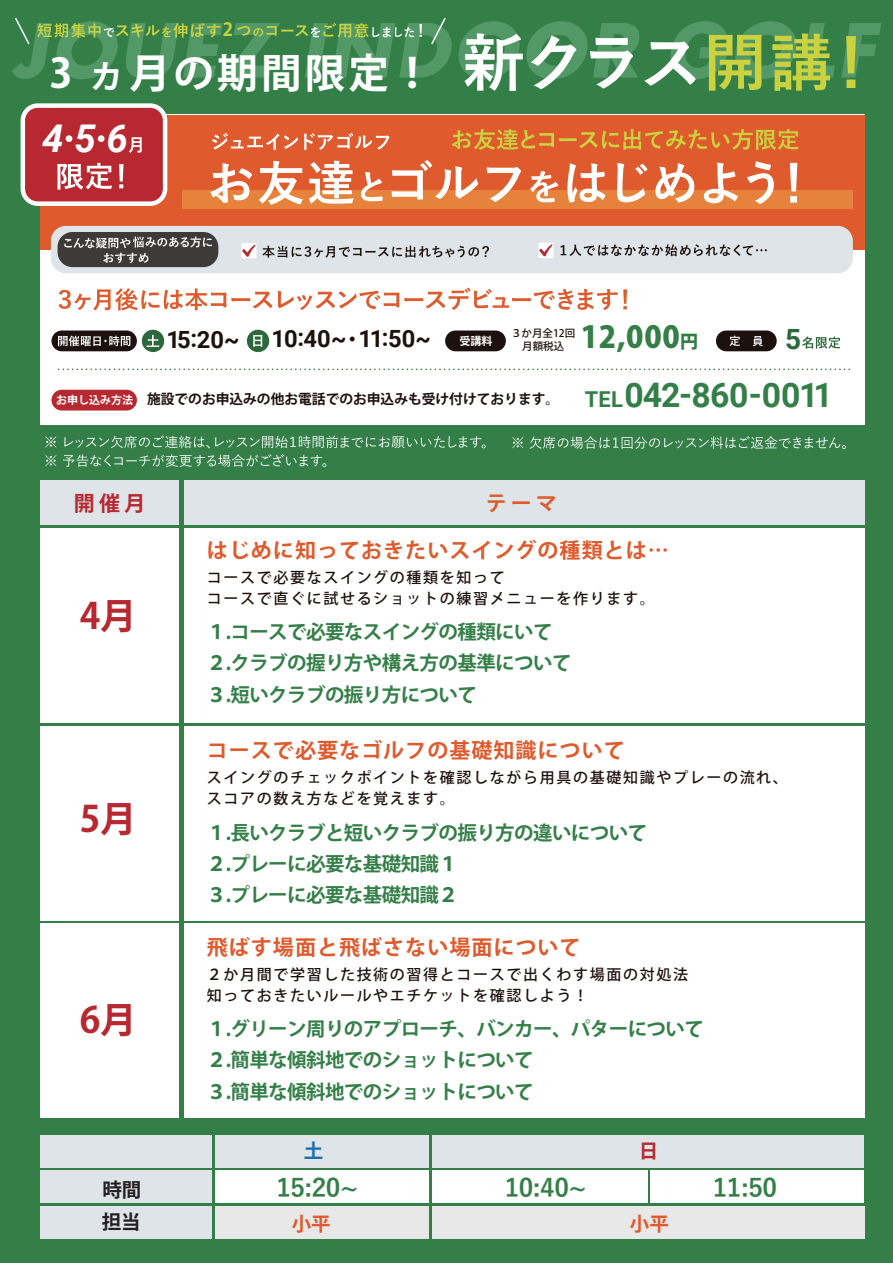
<style>
.page{position:relative;width:893px;height:1263px;background:#347f48}
.page>*{position:absolute;margin:0;border:0;box-sizing:border-box;transform-origin:0 0}
.t1{font:700 40.5px "Koz Go Pr 6 N";letter-spacing:.08em;color:#fff}
.t2{font:italic 700 38.25px "Roboto";color:#fff}
.t3{font:700 36px "Koz Go Pr 6 N";color:#b72831}
.t4{font:700 33.75px "Roboto";letter-spacing:-.03em;color:#347f48}
.t5{font:800 30px "Koz Go Pr 6 N";color:#347f48}
.t6{font:700 27.9px "Roboto";color:#2c683b}
.t7{font:700 25.5px "Yu Gothic";letter-spacing:-.02em;color:#347f48}
.t8{font:700 23.7px "Roboto";letter-spacing:-.03em;color:#1d110f}
.t9{font:700 21px "Koz Go Pr 6 N";letter-spacing:.05em;color:#df5a2c}
.t10{font:700 21px "Koz Go Pr 6 N";color:#b72831}
.t11{font:700 19.5px/31.2px "Koz Go Pr 6 N";letter-spacing:-.03em;color:#347f48}
.t12{font:700 19.5px "Koz Go Pr 6 N";color:#231f20}
.t13{font:700 19.5px "Koz Go Pr 6 N";color:#df5a2c}
.t14{font:700 19.5px "Koz Go Pr 6 N";color:#1c70ae}
.t15{font:700 19.5px "Koz Go Pr 6 N";color:#b72831}
.t16{font:700 18px "Koz Go Pr 6 N";color:#cbd240}
.t17{font:500 15px/21px "Koz Go Pr 6 N";letter-spacing:.11em;color:#1d110f}
.t18{font:700 13.8px "Koz Go Pr 6 N";color:#1d110f}
.t19{font:700 10.95px "Koz Go Pr 6 N";color:#fff}
.t20{font:500 10.5px/12.6px "Koz Go Pr 6 N";color:#1d110f;text-align:center}
.s1{font-family:"Koz Go Pr 6 N";font-weight:400}
.s2{font-size:18px}
.s3{font-size:21.9px}
</style>
<div class="page">
<div style="left:40px;top:115px;width:824px;height:310px;background:#fff"></div>
<div style="left:40px;top:480px;width:139px;height:45px;background:#dee4e7"></div>
<div style="left:184px;top:480px;width:680px;height:45px;background:#dee4e7"></div>
<div style="left:40px;top:528px;width:139px;height:195px;background:#fff"></div>
<div style="left:184px;top:528px;width:680px;height:195px;background:#fff"></div>
<div style="left:40px;top:726px;width:139px;height:194px;background:#fff"></div>
<div style="left:184px;top:726px;width:680px;height:194px;background:#fff"></div>
<div style="left:40px;top:923px;width:139px;height:195px;background:#fff"></div>
<div style="left:184px;top:923px;width:680px;height:195px;background:#fff"></div>
<div style="left:40px;top:115px;width:824px;height:135px;background:#df5a2c"></div>
<div style="left:183px;top:190px;width:670px;height:19px;background:#e6823b"></div>
<div style="left:51px;top:226px;width:802px;height:47px;background:#dee4e7;border-radius:15px"></div>
<div style="left:58px;top:232px;width:160px;height:35px;background:#3d3b3a;border-radius:15px"></div>
<div style="left:51px;top:330px;width:86px;height:21px;background:#1d110f;border-radius:10px"></div>
<div style="left:445px;top:330px;width:61px;height:21px;background:#1d110f;border-radius:10px"></div>
<div style="left:716px;top:330px;width:61px;height:21px;background:#1d110f;border-radius:10px"></div>
<div style="left:23px;top:106px;width:142px;height:98px;background:#b72831;border-radius:15px"></div>
<div style="left:21px;top:103px;width:146px;height:103px;border:4px solid #fff;border-radius:15px"></div>
<div style="left:40px;top:1206px;width:172px;height:32px;background:#dee4e7"></div>
<div style="left:215px;top:1206px;width:213px;height:32px;background:#e8e8e9"></div>
<div style="left:432px;top:1206px;width:432px;height:32px;background:#e8e8e9"></div>
<div style="left:40px;top:1171px;width:172px;height:32px;background:#dee4e7"></div>
<div style="left:215px;top:1171px;width:213px;height:32px;background:#fff"></div>
<div style="left:432px;top:1171px;width:216px;height:32px;background:#fff"></div>
<div style="left:650px;top:1171px;width:213px;height:32px;background:#fff"></div>
<div style="left:40px;top:1136px;width:172px;height:32px;background:#dee4e7"></div>
<div style="left:215px;top:1136px;width:213px;height:32px;background:#dee4e7"></div>
<div style="left:432px;top:1136px;width:431px;height:32px;background:#dee4e7"></div>
<div style="left:51px;top:390px;width:86px;height:20px;background:#b72831;border-radius:10px"></div>
<div style="left:142px;top:330px;width:22px;height:22px;background:#2c683b;border-radius:50%"></div>
<div style="left:247px;top:330px;width:22px;height:22px;background:#2c683b;border-radius:50%"></div>
<svg style="left:459px;top:21px;width:422px;height:70px"></svg>
<svg style="left:12px;top:18px;width:440px;height:61px"></svg>
<svg style="left:45px;top:435px;width:441px;height:13px"></svg>
<svg style="left:45px;top:454px;width:281px;height:13px"></svg>
<svg style="left:512px;top:437px;width:11px;height:11px"></svg>
<svg style="left:529px;top:436px;width:317px;height:13px"></svg>
<svg style="left:210px;top:161px;width:144px;height:44px"></svg>
<svg style="left:361px;top:172px;width:22px;height:29px"></svg>
<svg style="left:392px;top:160px;width:129px;height:42px"></svg>
<svg style="left:530px;top:171px;width:28px;height:31px"></svg>
<svg style="left:567px;top:161px;width:230px;height:43px"></svg>
<svg style="left:212px;top:133px;width:177px;height:17px"></svg>
<svg style="left:58px;top:288px;width:569px;height:22px"></svg>
<svg style="left:452px;top:129px;width:346px;height:21px"></svg>
<svg style="left:262px;top:246px;width:227px;height:12px"></svg>
<svg style="left:64px;top:237px;width:148px;height:26px"></svg>
<svg style="left:560px;top:244px;width:207px;height:12px"></svg>
<div style="left:66px;top:135px;width:6px;height:7px;background:#fff;border-radius:50%"></div>
<div style="left:98px;top:135px;width:7px;height:7px;background:#fff;border-radius:50%"></div>
<svg style="left:129px;top:137px;width:13px;height:16px"></svg>
<svg style="left:57px;top:163px;width:67px;height:27px"></svg>
<svg style="left:58px;top:336px;width:72px;height:10px"></svg>
<svg style="left:147px;top:335px;width:12px;height:12px"></svg>
<svg style="left:253px;top:335px;width:9px;height:12px"></svg>
<svg style="left:802px;top:336px;width:38px;height:13px"></svg>
<svg style="left:730px;top:336px;width:33px;height:10px"></svg>
<div style="left:241px;top:243px;width:16px;height:15px;background:#fff"></div>
<svg style="left:242px;top:245px;width:14px;height:12px"></svg>
<svg style="left:538px;top:243px;width:15px;height:15px"></svg>
<svg style="left:539px;top:244px;width:14px;height:12px"></svg>
<svg style="left:59px;top:369px;width:791px;height:1px"></svg>
<p class="t16" style="left:223px;top:19px;width:12px">2</p>
<h1 class="t1" style="left:49px;top:51px;width:385px">3 ヵ月の期間限定！</h1>
<h2 class="t2" style="left:42px;top:112px;width:87px">456</h2>
<p class="t19" style="left:56px;top:394px;width:78px">お申し込み方法</p>
<p class="t8" style="left:167px;top:323px;width:75px">15:20~</p>
<p class="t8" style="left:272px;top:322px;width:161px">10:40~<span class="s1">・</span>11:50~</p>
<h3 class="t5" style="left:581px;top:320px;width:119px">12,000<span class="s2">円</span></h3>
<h3 class="t6" style="left:785px;top:320px;width:18px">5</h3>
<p class="t20" style="left:511px;top:327px;width:66px">３か月全12回月額税込</p>
<p class="t19" style="left:460px;top:335px;width:34px">受講料</p>
<p class="t18" style="left:147px;top:392px;width:414px">施設でのお申込みの他お電話でのお申込みも受け付けております。</p>
<h3 class="t4" style="left:585px;top:371px;width:250px"><span class="s3">TEL</span>042-860-0011</h3>
<p class="t10" style="left:74px;top:491px;width:73px">開催月</p>
<h3 class="t3" style="left:80px;top:595px;width:58px">4月</h3>
<h3 class="t3" style="left:80px;top:799px;width:58px">5月</h3>
<h3 class="t3" style="left:80px;top:999px;width:58px">6月</h3>
<p class="t9" style="left:486px;top:491px;width:73px">テーマ</p>
<p class="t9" style="left:207px;top:538px;width:463px">はじめに知っておきたいスイングの種類とは…</p>
<p class="t17" style="left:207px;top:567px;width:449px">コースで必要なスイングの種類を知って<br>コースで直ぐに試せるショットの練習メニューを作ります。</p>
<p class="t11" style="left:207px;top:617px;width:366px">１.コースで必要なスイングの種類にいて<br>２.クラブの握り方や構え方の基準について<br>３.短いクラブの振り方について</p>
<p class="t9" style="left:207px;top:739px;width:419px">コースで必要なゴルフの基礎知識について</p>
<p class="t17" style="left:207px;top:767px;width:583px">スイングのチェックポイントを確認しながら用具の基礎知識やプレーの流れ、スコアの数え方などを覚えます。</p>
<p class="t11" style="left:207px;top:817px;width:442px">１.長いクラブと短いクラブの振り方の違いについて<br>２.プレーに必要な基礎知識１<br>３.プレーに必要な基礎知識２</p>
<p class="t9" style="left:207px;top:935px;width:375px">飛ばす場面と飛ばさない場面について</p>
<p class="t17" style="left:207px;top:964px;width:483px">２か月間で学習した技術の習得とコースで出くわす場面の対処法知っておきたいルールやエチケットを確認しよう！</p>
<p class="t11" style="left:207px;top:1014px;width:499px">１.グリーン周りのアプローチ、バンカー、パターについて<br>２.簡単な傾斜地でのショットについて<br>３.簡単な傾斜地でのショットについて</p>
<p class="t14" style="left:304px;top:1140px;width:21px">土</p>
<p class="t15" style="left:639px;top:1140px;width:21px">日</p>
<p class="t12" style="left:102px;top:1178px;width:40px">時間</p>
<h3 class="t7" style="left:276px;top:1173px;width:83px">15:20~</h3>
<h3 class="t7" style="left:505px;top:1173px;width:83px">10:40~</h3>
<h3 class="t7" style="left:713px;top:1173px;width:66px">11:50</h3>
<p class="t12" style="left:102px;top:1211px;width:40px">担当</p>
<p class="t13" style="left:292px;top:1212px;width:40px">小平</p>
<p class="t13" style="left:630px;top:1212px;width:40px">小平</p>
</div>
